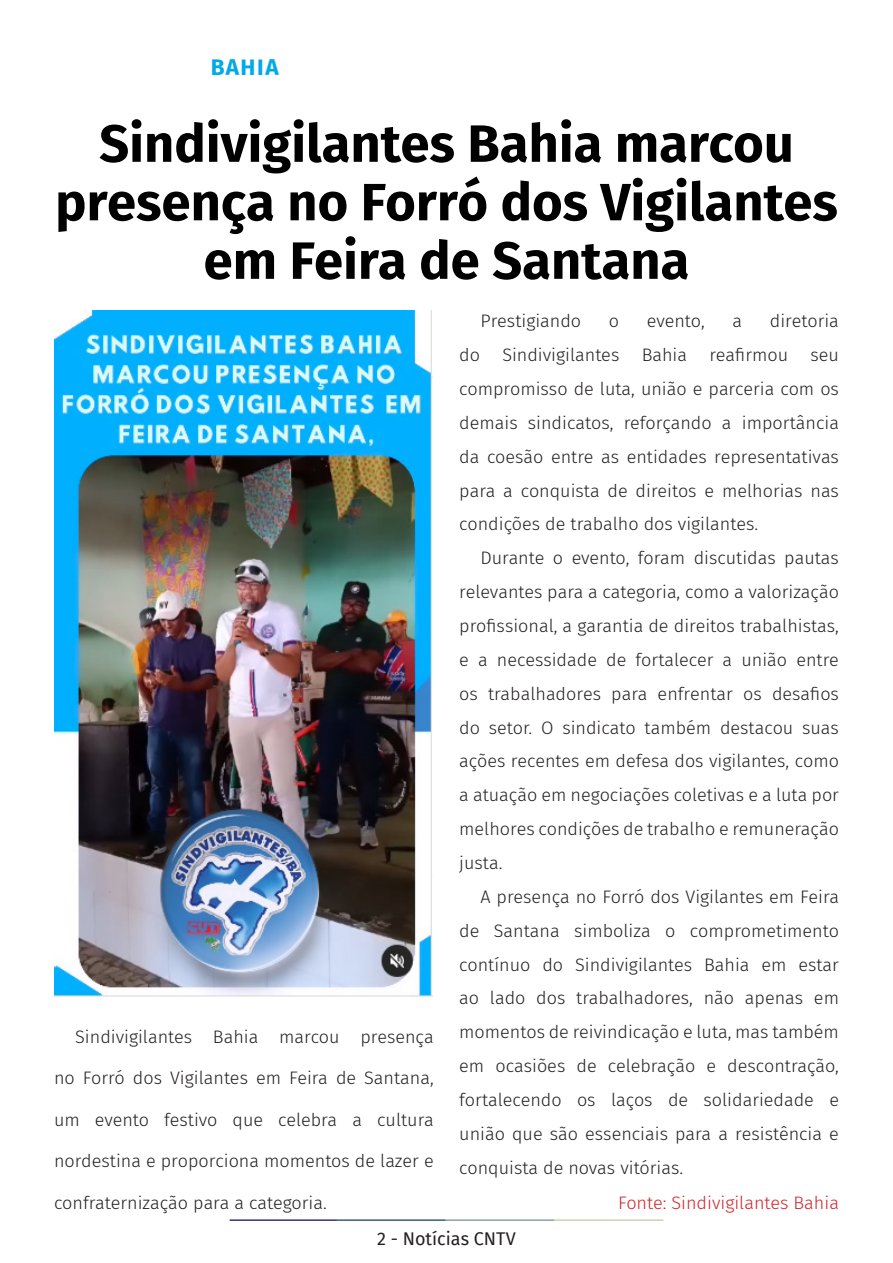
<style>
.page{position:relative;width:893px;height:1263px;background:#fff}
.page>*{position:absolute;margin:0;border:0;box-sizing:border-box;transform-origin:0 0}
.t1{font:700 52.5px/58.5px "Fira Sans";color:#000001;text-align:center}
.t2{font:700 22.5px "Fira Sans";letter-spacing:.07em;color:#00a9ea}
.t3{font:300 18px/33.9px "Fira Sans";color:#231f20;text-align:justify}
.t4{font:300 18px "Fira Sans";color:#d1232a}
.t5{font:18px "Fira Sans";color:#231f20}
</style>
<div class="page">
<hr style="left:230px;top:1219px;width:107px;height:2px;background:#2f3088">
<hr style="left:337px;top:1219px;width:109px;height:2px;background:#3a5f6d">
<hr style="left:446px;top:1219px;width:109px;height:2px;background:#87a59a">
<hr style="left:555px;top:1219px;width:108px;height:2px;background:#c6d5b7">
<img style="left:54px;top:311px;width:378px;height:687px">
<p class="t2" style="left:211px;top:48px;width:69px">BAHIA</p>
<p class="t1" style="left:55px;top:111px;width:784px">Sindivigilantes Bahia marcou presença no Forró dos Vigilantes em Feira de Santana</p>
<p class="t3" style="left:75px;top:1020px;width:360px">Sindivigilantes Bahia marcou presença</p>
<p class="t3" style="left:54px;top:1061px;width:381px">no Forró dos Vigilantes em Feira de Santana,</p>
<p class="t3" style="left:54px;top:1103px;width:381px">um evento festivo que celebra a cultura</p>
<p class="t3" style="left:54px;top:1144px;width:381px">nordestina e proporciona momentos de lazer e</p>
<p class="t3" style="left:54px;top:1186px;width:274px">confraternização para a categoria.</p>
<p class="t3" style="left:459px;top:304px;width:381px;text-indent:311px">diretoria do Sindivigilantes Bahia reafirmou seu compromisso de luta, união e parceria com os demais sindicatos, reforçando a importância da coesão entre as entidades representativas para a conquista de direitos e melhorias nas condições de trabalho dos vigilantes.</p>
<p class="t3" style="left:459px;top:541px;width:381px;text-indent:21px">Durante o evento, foram discutidas pautas relevantes para a categoria, como a valorização profissional, a garantia de direitos trabalhistas, e a necessidade de fortalecer a união entre os trabalhadores para enfrentar os desafios do setor. O sindicato também destacou suas ações recentes em defesa dos vigilantes, como a atuação em negociações coletivas e a luta por melhores condições de trabalho e remuneração justa.</p>
<p class="t3" style="left:459px;top:879px;width:381px;text-indent:21px">A presença no Forró dos Vigilantes em Feira de Santana simboliza o comprometimento contínuo do Sindivigilantes Bahia em estar ao lado dos trabalhadores, não apenas em momentos de reivindicação e luta, mas também em ocasiões de celebração e descontração, fortalecendo os laços de solidariedade e união que são essenciais para a resistência e conquista de novas vitórias.</p>
<p class="t4" style="left:618px;top:1190px;width:222px">Fonte: Sindivigilantes Bahia</p>
<p class="t3" style="left:480px;top:304px;width:102px">Prestigiando</p>
<p class="t3" style="left:609px;top:304px;width:12px">o</p>
<p class="t3" style="left:647px;top:304px;width:59px">evento,</p>
<p class="t3" style="left:732px;top:304px;width:11px">a</p>
<p class="t5" style="left:377px;top:1225px;width:140px">2 - Notícias CNTV</p>
</div>
